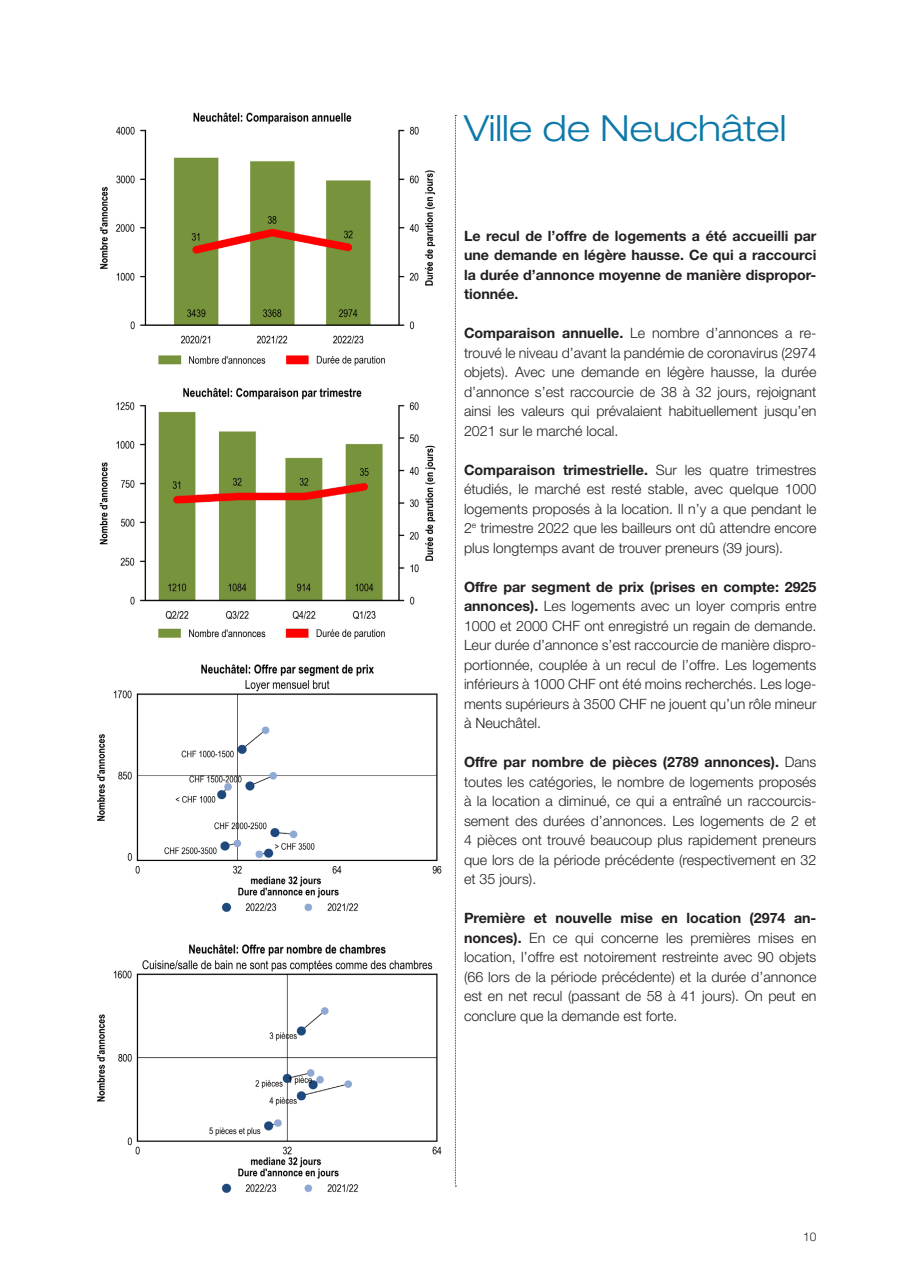
<style>
.page{position:relative;width:910px;height:1280px;background:#fff}
.page>*{position:absolute;margin:0;border:0;box-sizing:border-box;transform-origin:0 0}
.t1{font:300 expanded 36px "Helvetica Neue LT Std";color:#0c79a9}
.Lauftext{font:300 14.25px/19.5px "Helvetica Neue LT Std";color:#231f20;text-align:justify}
.Lauftext-2{font:700 14.25px/19.5px "Helvetica Neue LT Std";color:#231f20;text-align:justify}
.t2{font:300 12px "Helvetica Neue LT Std";color:#231f20}
.s1{font-weight:700}
</style>
<div class="page">
<svg style="left:455px;top:115px;width:1px;height:1072px"></svg>
<img style="left:97px;top:664px;width:345px;height:248px">
<img style="left:97px;top:944px;width:345px;height:249px">
<img style="left:99px;top:112px;width:337px;height:254px">
<img style="left:99px;top:387px;width:337px;height:253px">
<p class="t1" style="left:464px;top:107px;width:324px">Ville de Neuchâtel</p>
<p class="Lauftext-2" style="left:464px;top:225px;width:354px">Le recul de l’offre de logements a été accueilli par une demande en légère hausse. Ce qui a raccourci la durée d’annonce moyenne de manière dispropor&shy;tionnée.</p>
<p class="Lauftext" style="left:464px;top:323px;width:354px"><span class="s1">Comparaison annuelle.</span> Le nombre d’annonces a re&shy;trouvé le niveau d’avant la pandémie de coronavirus (2974 objets). Avec une demande en légère hausse, la durée d’annonce s’est raccourcie de 38 à 32 jours, rejoignant ainsi les valeurs qui prévalaient habituellement jusqu’en 2021 sur le marché local.</p>
<p class="Lauftext" style="left:464px;top:459px;width:354px"><span class="s1">Comparaison trimestrielle.</span> Sur les quatre trimestres étudiés, le marché est resté stable, avec quelque 1000 logements proposés à la location. Il n’y a que pendant le 2<sup>e</sup> trimestre 2022 que les bailleurs ont dû attendre encore plus longtemps avant de trouver preneurs (39 jours).</p>
<p class="Lauftext" style="left:464px;top:576px;width:354px"><span class="s1">Offre par segment de prix (prises en compte: 2925 annonces).</span> Les logements avec un loyer compris entre 1000 et 2000 CHF ont enregistré un regain de demande.<br>Leur durée d’annonce s’est raccourcie de manière dispro&shy;portionnée, couplée à un recul de l’offre. Les logements inférieurs à 1000 CHF ont été moins recherchés. Les loge&shy;ments supérieurs à 3500 CHF ne jouent qu’un rôle mineur à Neuchâtel.</p>
<p class="Lauftext" style="left:464px;top:752px;width:354px"><span class="s1">Offre par nombre de pièces (2789 annonces).</span> Dans toutes les catégories, le nombre de logements proposés à la location a diminué, ce qui a entraîné un raccourcis&shy;sement des durées d’annonces. Les logements de 2 et 4 pièces ont trouvé beaucoup plus rapidement preneurs que lors de la période précédente (respectivement en 32 et 35 jours).</p>
<p class="Lauftext" style="left:464px;top:908px;width:354px"><span class="s1">Première et nouvelle mise en location (2974 an&shy;nonces).</span> En ce qui concerne les premières mises en location, l’offre est notoirement restreinte avec 90 objets (66 lors de la période précédente) et la durée d’annonce est en net recul (passant de 58 à 41 jours). On peut en conclure que la demande est forte.</p>
<p class="t2" style="left:803px;top:1229px;width:15px">10</p>
</div>
